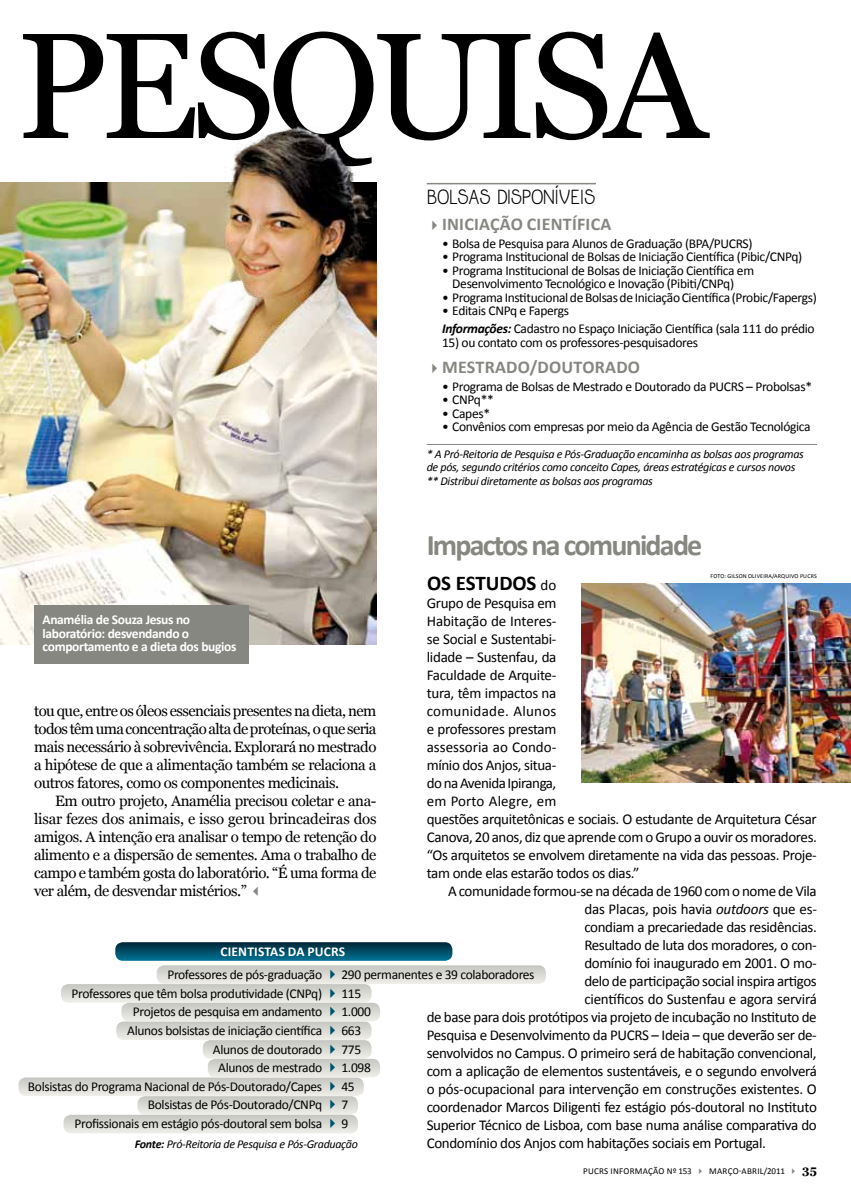
<style>
.page{position:relative;width:851px;height:1191px;background:#fff}
.page>*{position:absolute;margin:0;border:0;box-sizing:border-box;transform-origin:0 0}
.t1{font:150px "Georgia";color:#000}
.t2{font:700 30px "Calibri";letter-spacing:-.06em;color:#878781}
.t3{font:700 21px "Calibri";color:#000}
.t4{font:700 18px "Calibri";letter-spacing:.015em;color:#878781}
.t5{font:18px "Jolly";letter-spacing:-.025em;color:#000}
.t6{font:15px/18px "Calibri";letter-spacing:-.025em;color:#000}
.t7{font:15px/18px "Georgia";letter-spacing:-.03em;color:#000;text-align:justify}
.t8{font:13.5px/23px "Calibri";letter-spacing:-.025em;color:#000}
.t9{font:700 13.5px/13.5px "Calibri";letter-spacing:-.025em;color:#fff}
.t10{font:italic 12px/13.5px "Calibri";letter-spacing:-.025em;color:#000}
.t11{font:9px "Calibri";letter-spacing:.03em;color:#000}
.t12{font:6px "Calibri";letter-spacing:.03em;color:#000}
.s1{font-weight:700;font-style:italic}
.s2{font-weight:400;font-size:15px}
.s3{font-style:italic}
.s4{color:#878781}
.s5{font-weight:700;color:#fff}
.s6{color:#00516b}
.s7{font-weight:700}
.s8{font-family:"Georgia";font-weight:700;font-size:12px}
</style>
<div class="page">
<svg style="left:18px;top:942px;width:528px;height:191px"></svg>
<hr style="left:426px;top:183px;width:170px;height:1px;background:#878781">
<hr style="left:426px;top:444px;width:390px;height:1px;background:#878781">
<img style="left:0;top:393px;width:376px;height:252px">
<img style="left:582px;top:583px;width:268px;height:199px">
<div style="left:34px;top:605px;width:215px;height:59px;background:#878781"></div>
<img style="left:0;top:126px;width:376px;height:267px">
<h1 class="t1" style="left:16px;top:-5px;width:87px">pesquisa</h1>
<p class="t5" style="left:426px;top:185px;width:170px">BOLSAS DISPONÍVEIS</p>
<p class="t4" style="left:426px;top:212px;width:175px">✔Iniciação científica</p>
<p class="t8" style="left:442px;top:232px;width:312px">• Bolsa de Pesquisa para Alunos de Graduação (BPA/PUCRS)</p>
<p class="t8" style="left:442px;top:245px;width:362px">• Programa Institucional de Bolsas de Iniciação Científica (Pibic/CNPq)</p>
<p class="t8" style="left:452px;top:264px;width:303px;line-height:13.5px;text-indent:-10px">• Programa Institucional de Bolsas de Iniciação Científica em<br>Desenvolvimento Tecnológico e Inovação (Pibiti/CNPq)</p>
<p class="t8" style="left:442px;top:286px;width:376px">• Programa Institucional de Bolsas de Iniciação Científica (Probic/Fapergs)</p>
<p class="t8" style="left:442px;top:302px;width:374px;line-height:17.7px">• Editais CNPq e Fapergs<br><span class="s1">Informações:</span> Cadastro no Espaço Iniciação Científica (sala 111 do prédio</p>
<p class="t8" style="left:442px;top:331px;width:257px">15) ou contato com os professores-pesquisadores</p>
<p class="t4" style="left:426px;top:356px;width:215px">✔Mestrado/doutorado</p>
<p class="t8" style="left:442px;top:375px;width:371px">• Programa de Bolsas de Mestrado e Doutorado da PUCRS – Probolsas*</p>
<p class="t8" style="left:442px;top:388px;width:53px">• CNPq**</p>
<p class="t8" style="left:442px;top:402px;width:49px">• Capes*</p>
<p class="t8" style="left:442px;top:415px;width:370px">• Convênios com empresas por meio da Agência de Gestão Tecnológica</p>
<p class="t10" style="left:426px;top:446px;width:378px">* A Pró-Reitoria de Pesquisa e Pós-Graduação encaminha as bolsas aos programas de pós, segundo critérios como conceito Capes, áreas estratégicas e cursos novos ** Distribui diretamente as bolsas aos programas</p>
<h2 class="t2" style="left:426px;top:526px;width:277px">Impactos na comunidade</h2>
<h3 class="t3" style="left:427px;top:570px;width:131px">Os estu dos <span class="s2">do</span></h3>
<p class="t6" style="left:426px;top:594px;width:391px">Grupo de Pesquisa em<br>H abitação de Interes-<br>se Social e Sustentabi-<br>lidade – Sustenfau, da<br>Faculdade de Arquite-<br>tura, têm impactos na<br>comunidade. Alunos<br>e professores prestam<br>assessoria ao Condo-<br>mínio dos Anjos, situa-<br>do na Avenida Ipiranga,<br>em Porto Alegre, em<br>questões arquitetônicas e sociais. O estudante de Arquitetura César<br>Canova, 20 anos, diz que aprende com o Grupo a ouvir os moradores. “Os arquitetos se envolvem diretamente na vida das pessoas. Proje&shy;tam onde elas estarão todos os dias.”</p>
<p class="t6" style="left:448px;top:882px;width:370px">A comunidade formou-se na década de 1960 com o nome de Vila</p>
<p class="t6" style="left:584px;top:900px;width:234px">das Placas, pois havia <span class="s3">outdoors</span> que es-</p>
<p class="t6" style="left:584px;top:918px;width:234px">condiam a precariedade das residências.</p>
<p class="t6" style="left:584px;top:936px;width:234px">Resultado de luta dos moradores, o con-</p>
<p class="t6" style="left:584px;top:954px;width:234px">domínio foi inaugurado em 2001. O mo-</p>
<p class="t6" style="left:584px;top:972px;width:234px">delo de participação social inspira artigos</p>
<p class="t6" style="left:584px;top:990px;width:234px">científicos do Sustenfau e agora servirá</p>
<p class="t6" style="left:426px;top:1008px;width:391px">de base para dois protótipos via projeto de incubação no Instituto de</p>
<p class="t6" style="left:426px;top:1026px;width:391px">Pesquisa e Desenvolvimento da PUCRS – Ideia – que deverão ser de-</p>
<p class="t6" style="left:426px;top:1044px;width:391px">senvolvidos no Campus. O primeiro será de habitação convencional,</p>
<p class="t6" style="left:426px;top:1062px;width:391px">com a aplicação de elementos sustentáveis, e o segundo envolverá</p>
<p class="t6" style="left:426px;top:1080px;width:391px">o pós-ocupacional para intervenção em construções existentes. O</p>
<p class="t6" style="left:426px;top:1098px;width:391px">coordenador M arcos Diligenti fez estágio pós-doutoral no Instituto</p>
<p class="t6" style="left:426px;top:1116px;width:391px">Superior Técnico de Lisboa, com base numa análise comparativa do</p>
<p class="t6" style="left:426px;top:1134px;width:340px">Condomínio dos Anjos com habitações sociais em Portugal.</p>
<p class="t12" style="left:710px;top:572px;width:5px">foto</p>
<p class="t12" style="left:724px;top:572px;width:16px">: Gilson</p>
<p class="t12" style="left:748px;top:572px;width:11px">Olivei</p>
<p class="t12" style="left:764px;top:572px;width:21px">ra/Arquivo</p>
<p class="t12" style="left:799px;top:572px;width:18px">PUCRS</p>
<p class="t9" style="left:43px;top:613px;width:195px">Anamélia de Souza Jesus no laboratório: desvendando o comportamento e a dieta dos bugios</p>
<p class="t7" style="left:34px;top:702px;width:344px">tou que, entre os óleos essenciais presentes na dieta, nem todos têm uma concentração alta de proteínas, o que seria mais necessário à sobrevivência. Explorará no mestrado a hipótese de que a alimentação também se relaciona a outros fatores, como os componentes medicinais.</p>
<p class="t7" style="left:34px;top:792px;width:344px;text-indent:21px">Em outro projeto, Anamélia precisou coletar e ana&shy;lisar fezes dos animais, e isso gerou brincadeiras dos amigos. A intenção era analisar o tempo de retenção do alimento e a dispersão de sementes. Ama o trabalho de campo e também gosta do laboratório. “É uma forma de ver além, de desvendar mistérios.” <span class="s4">✓</span></p>
<p class="t8" style="left:167px;top:940px;width:368px;text-indent:53px"><span class="s5">cientistas da PUCRS<br></span>Professores de pós-graduação <span class="s6">✔</span>290 permanentes e 39 colaboradores</p>
<p class="t8" style="left:72px;top:981px;width:291px">Professores que têm bolsa produtividade (CNPq) <span class="s6">✔</span>115</p>
<p class="t8" style="left:133px;top:1000px;width:239px">Projetos de pesquisa em andamento <span class="s6">✔</span>1.000</p>
<p class="t8" style="left:127px;top:1019px;width:235px">Alunos bolsistas de iniciação científica <span class="s6">✔</span>663</p>
<p class="t8" style="left:213px;top:1037px;width:150px">Alunos de doutorado <span class="s6">✔</span>775</p>
<p class="t8" style="left:218px;top:1056px;width:154px">Alunos de mestrado <span class="s6">✔</span>1.098</p>
<p class="t8" style="left:28px;top:1074px;width:328px">Bolsistas do Programa Nacional de Pós-Doutorado/Capes <span class="s6">✔</span>45</p>
<p class="t8" style="left:148px;top:1093px;width:202px">Bolsistas de Pós-Doutorado/CNPq <span class="s6">✔</span>7</p>
<p class="t8" style="left:75px;top:1112px;width:275px">Profissionais em estágio pós-doutoral sem bolsa <span class="s6">✔</span>9</p>
<p class="t10" style="left:135px;top:1137px;width:224px"><span class="s7">Fonte:</span> Pró-Reitoria de Pesquisa e Pós-Graduação</p>
<p class="t11" style="left:583px;top:1165px;width:235px">PUCRS INFOR MAÇÃO Nº 153 <span class="s4">✔</span> MARÇO-ABR IL/2011 <span class="s4">✔</span> <span class="s8">35</span></p>
</div>
